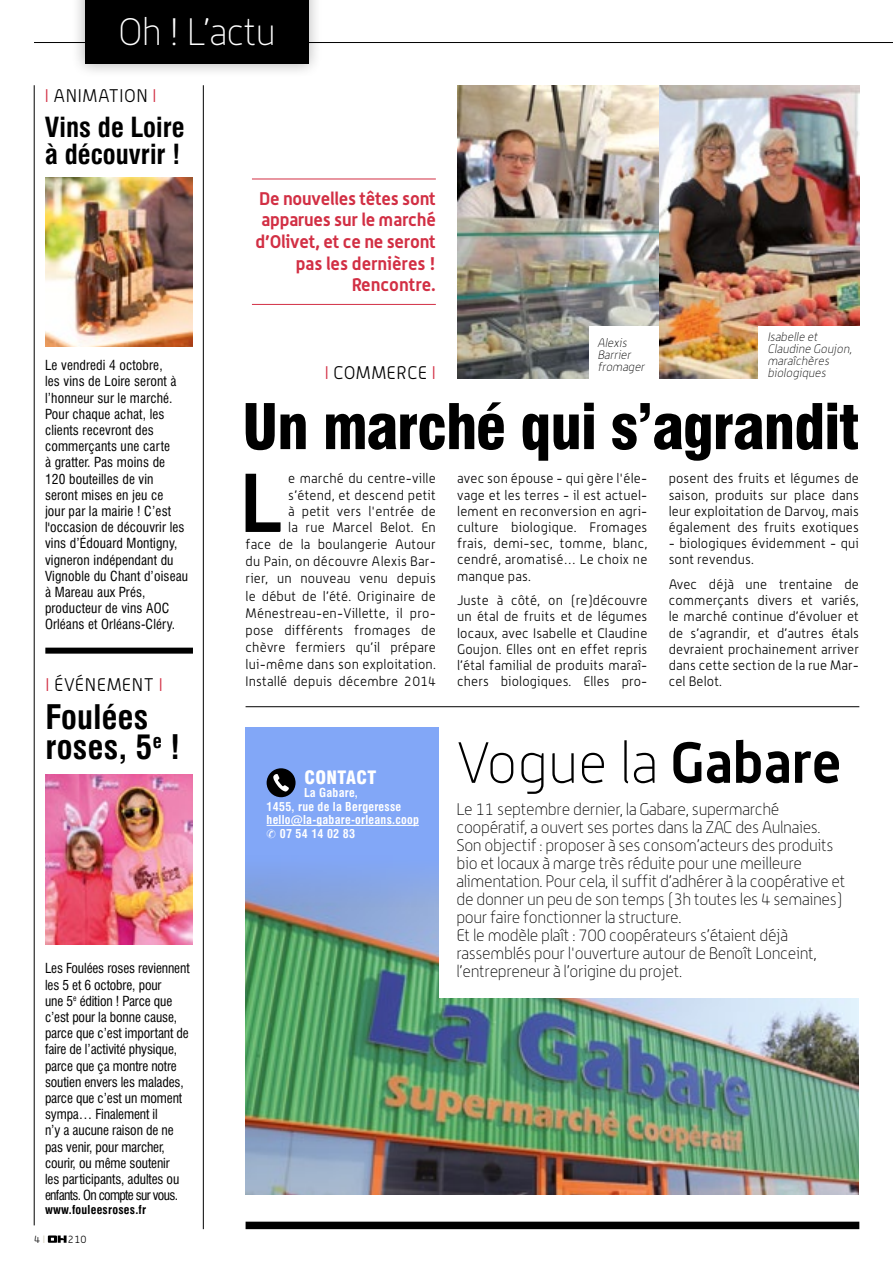
<style>
.page{position:relative;width:893px;height:1263px;background:#fff}
.page>*{position:absolute;margin:0;border:0;box-sizing:border-box;transform-origin:0 0}
.t1{font:700 81.75px "Alwyn";color:#000}
.t2{font:900 condensed 61.2px "Swiss 721 BT";letter-spacing:-.02em;color:#000}
.t3{font:100 57px "Alwyn";color:#000}
.t4{font:100 37.5px "Alwyn";letter-spacing:-.02em;color:#fff}
.t5{font:700 condensed 33px/30px "Swiss 721 BT";letter-spacing:.01em;color:#000}
.t6{font:700 condensed 27px/27px "Swiss 721 BT";color:#000}
.t7{font:700 18px/21.6px "Alwyn";letter-spacing:-.01em;color:#d22f44;text-align:right}
.t8{font:300 18px "Alwyn";letter-spacing:.035em;color:#000}
.t9{font:900 condensed 18px "Swiss 721 BT";letter-spacing:.02em;color:#fff}
.t10{font:100 16.5px/18px "Alwyn";letter-spacing:-.02em;color:#000}
.t11{font:300 13.5px/16.2px "Alwyn";letter-spacing:.015em;color:#000;text-align:justify}
.t12{font:condensed 13.5px/16.2px "Swiss 721 BT";letter-spacing:.01em;color:#000}
.t13{font:condensed 13.5px/16.2px "Swiss 721 BT";letter-spacing:-.01em;color:#000}
.t14{font:700 condensed 12px "Swiss 721 BT";letter-spacing:.02em;color:#fff}
.t15{font:italic 100 12px/12px "Alwyn";color:#000}
.t16{font:700 condensed 12px "Swiss 721 BT";letter-spacing:.02em;color:#000}
.t17{font:300 10.5px "Alwyn";color:#000}
.s1{color:#d22f44}
.s2{color:#cbc4b0}
.s3{font-weight:700}
</style>
<div class="page">
<svg style="left:48px;top:1235px;width:19px;height:8px"></svg>
<hr style="left:34px;top:42px;width:859px;height:1px;background:#000">
<div style="left:70px;top:0;width:252px;height:78px;background:#000;opacity:.3"></div>
<div style="left:85px;top:0;width:223px;height:64px;background:#000"></div>
<div style="left:246px;top:727px;width:613px;height:468px;background:#82a7f7"></div>
<img style="left:246px;top:871px;width:613px;height:324px">
<hr style="left:252px;top:179px;width:184px;height:1px;background:#d22f44">
<hr style="left:252px;top:304px;width:184px;height:1px;background:#d22f44">
<hr style="left:203px;top:85px;width:1px;height:1144px;background:#000">
<hr style="left:34px;top:85px;width:1px;height:1140px;background:#000">
<img style="left:658px;top:85px;width:201px;height:294px">
<img style="left:457px;top:85px;width:201px;height:294px">
<div style="left:759px;top:327px;width:102px;height:53px;background:#fff"></div>
<div style="left:589px;top:327px;width:69px;height:53px;background:#fff"></div>
<img style="left:45px;top:774px;width:148px;height:170px">
<img style="left:45px;top:177px;width:148px;height:170px">
<hr style="left:246px;top:706px;width:613px;height:1px;background:#000">
<div style="left:246px;top:1222px;width:613px;height:7px;background:#000"></div>
<div style="left:439px;top:722px;width:423px;height:276px;background:#fff"></div>
<div style="left:45px;top:648px;width:148px;height:6px;background:#000"></div>
<hr style="left:267px;top:825px;width:152px;height:1px;background:#fff">
<div style="left:267px;top:768px;width:29px;height:29px;background:#000;border-radius:50%"></div>
<svg style="left:273px;top:774px;width:16px;height:17px"></svg>
<h3 class="t4" style="left:118px;top:11px;width:159px">Oh ! L’actu</h3>
<h3 class="t8" style="left:45px;top:85px;width:113px"><span class="s1">I</span> ANIMATION <span class="s1">I</span></h3>
<h3 class="t6" style="left:45px;top:114px;width:141px">Vins de Loire à découvrir !</h3>
<p class="t12" style="left:45px;top:357px;width:145px">Le vendredi 4 octobre,<br>les vins de Loire seront à l’honneur sur le marché.<br>Pour chaque achat, les clients recevront des commerçants une carte<br>à gratter. Pas moins de<br>120 bouteilles de vin seront mises en jeu ce<br>jour par la mairie ! C’est l'occasion de découvrir les vins d’Édouard Montigny, vigneron indépendant du<br>Vignoble du Chant d’oiseau à Mareau aux Prés, producteur de vins AOC<br>Orléans et Orléans-Cléry.</p>
<h3 class="t8" style="left:45px;top:674px;width:119px"><span class="s1">I</span> ÉVÉNEMENT <span class="s1">I</span></h3>
<h3 class="t5" style="left:45px;top:702px;width:136px">Foulées roses, 5<sup>e</sup> !</h3>
<p class="t13" style="left:45px;top:960px;width:146px">Les Foulées roses reviennent les 5 et 6 octobre, pour<br>une 5<sup>e</sup> édition ! Parce que c’est pour la bonne cause, parce que c’est important de faire de l’activité physique, parce que ça montre notre soutien envers les malades, parce que c’est un moment sympa… Finalement il<br>n’y a aucune raison de ne pas venir, pour marcher, courir, ou même soutenir<br>les participants, adultes ou enfants. On compte sur vous.</p>
<p class="t16" style="left:45px;top:1202px;width:103px">www.fouleesroses.fr</p>
<p class="t17" style="left:34px;top:1233px;width:13px">4 <span class="s2">I</span></p>
<p class="t17" style="left:68px;top:1233px;width:20px">210</p>
<h3 class="t7" style="left:256px;top:187px;width:182px">De nouvelles têtes sont apparues sur le marché d’Olivet, et ce ne seront pas les dernières !<br>Rencontre.</h3>
<h3 class="t8" style="left:325px;top:362px;width:112px"><span class="s1">I</span> COMMERCE <span class="s1">I</span></h3>
<p class="t15" style="left:597px;top:337px;width:51px">Alexis<br>Barrier fromager</p>
<p class="t15" style="left:767px;top:331px;width:88px">Isabelle et<br>Claudine Goujon, maraîchères biologiques</p>
<h2 class="t2" style="left:242px;top:390px;width:619px">Un marché qui s’agrandit</h2>
<p class="t11" style="left:246px;top:470px;width:192px;line-height:17px;text-align:right">e marché du centre-ville s’étend, et descend petit<br>à petit vers l'entrée de<br>la rue Marcel Belot. En<br>face de la boulangerie Autour du Pain, on découvre Alexis Bar&shy;rier, un nouveau venu depuis le début de l’été. Originaire de<br>Ménestreau-en-Villette, il pro&shy;pose différents fromages de chèvre fermiers qu’il prépare lui-même dans son exploitation.<br>Installé depuis décembre 2014</p>
<p class="t11" style="left:457px;top:470px;width:192px">avec son épouse - qui gère l'éle&shy;vage et les terres - il est actuel&shy;lement en reconversion en agri&shy;culture biologique. Fromages frais, demi-sec, tomme, blanc, cendré, aromatisé… Le choix ne manque pas.</p>
<h1 class="t1" style="left:240px;top:452px;width:46px">L</h1>
<p class="t11" style="left:457px;top:592px;width:192px">Juste à côté, on (re)découvre un étal de fruits et de légumes locaux, avec Isabelle et Claudine Goujon. Elles ont en effet repris l’étal familial de produits maraî&shy;chers biologiques. Elles pro-</p>
<p class="t11" style="left:669px;top:470px;width:192px">posent des fruits et légumes de saison, produits sur place dans leur exploitation de Darvoy, mais également des fruits exotiques</p>
<p class="t11" style="left:669px;top:535px;width:192px">- biologiques évidemment - qui sont revendus.</p>
<p class="t11" style="left:669px;top:576px;width:192px">Avec déjà une trentaine de commerçants divers et variés, le marché continue d’évoluer et de s’agrandir, et d’autres étals devraient prochainement arriver dans cette section de la rue Mar&shy;cel Belot.</p>
<h3 class="t9" style="left:304px;top:766px;width:73px">CONTACT</h3>
<p class="t14" style="left:304px;top:786px;width:55px">La Gabare,</p>
<p class="t14" style="left:267px;top:799px;width:136px">1455, rue de la Bergeresse</p>
<p class="t14" style="left:267px;top:813px;width:154px">hello@la-gabare-orleans.coop</p>
<p class="t14" style="left:280px;top:826px;width:77px">07 54 14 02 83</p>
<h3 class="t3" style="left:456px;top:731px;width:387px">Vogue la <span class="s3">Gabare</span></h3>
<p class="t10" style="left:456px;top:800px;width:390px">Le 11 septembre dernier, la Gabare, supermarché coopératif, a ouvert ses portes dans la ZAC des Aulnaies.<br>Son objectif : proposer à ses consom’acteurs des produits bio et locaux à marge très réduite pour une meilleure alimentation. Pour cela, il suffit d’adhérer à la coopérative et de donner un peu de son temps (3h toutes les 4 semaines) pour faire fonctionner la structure.<br>Et le modèle plaît : 700 coopérateurs s’étaient déjà rassemblés pour l'ouverture autour de Benoît Lonceint, l’entrepreneur à l’origine du projet.</p>
</div>
